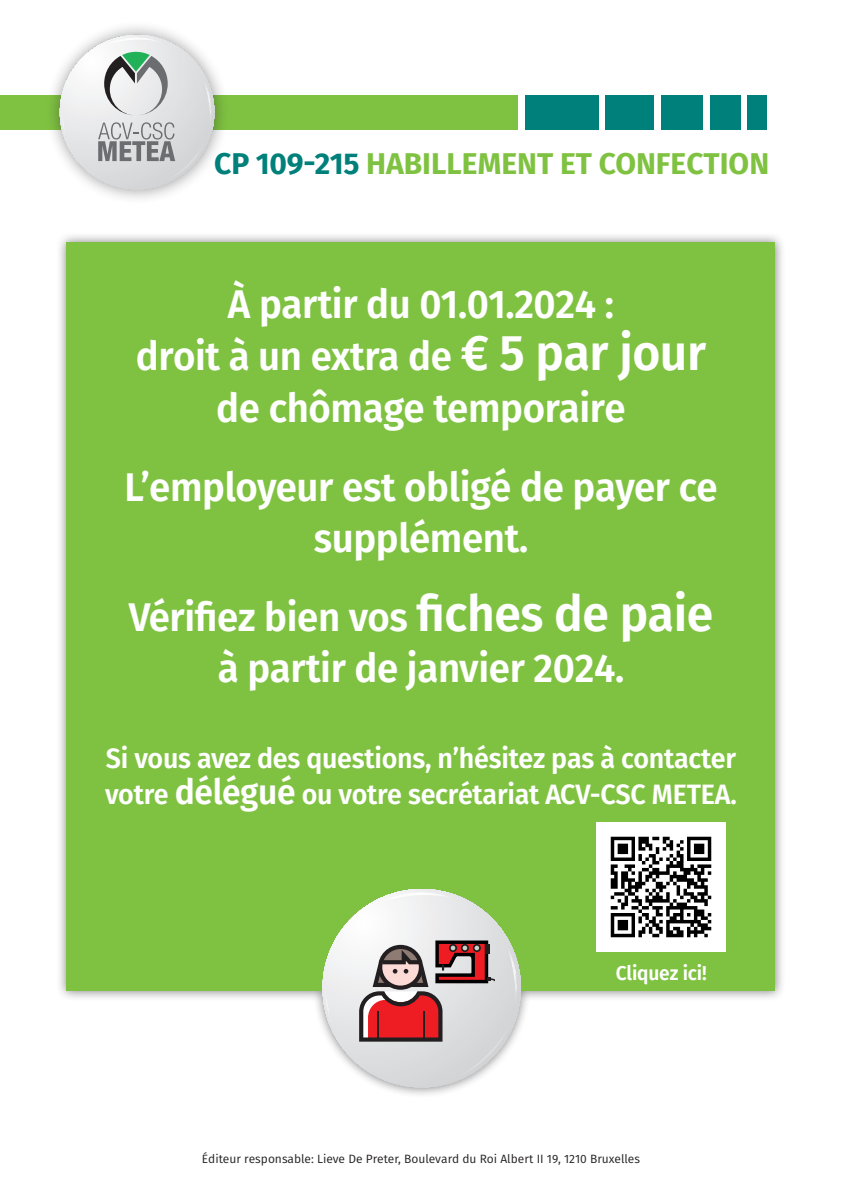
<style>
.page{position:relative;width:842px;height:1191px;background:#fff}
.page>*{position:absolute;margin:0;border:0;box-sizing:border-box;transform-origin:0 0}
.t1{font:600 40px/52px "Fira Sans";letter-spacing:-.01em;color:#fff;text-align:center;scale:.96 1}
.t2{font:700 30px "Fira Sans";color:#7fc241}
.t3{font:600 28px/36px "Fira Sans";letter-spacing:-.01em;color:#fff;scale:.96 1}
.t4{font:600 20px "Fira Sans";letter-spacing:-.01em;color:#fff;scale:.96 1}
.t5{font:12px "Fira Sans";color:#231f20}
.s1{color:#00807a}
.s2{font-size:50px}
.s3{font-size:35px}
</style>
<div class="page">
<div style="left:56px;top:232px;width:730px;height:866px;background:#231f20;opacity:.55"></div>
<div style="left:67px;top:242px;width:708px;height:749px;background:#7fc241"></div>
<div style="left:0;top:95px;width:517px;height:34px;background:#7fc241"></div>
<div style="left:525px;top:95px;width:73px;height:34px;background:#00807a"></div>
<div style="left:605px;top:95px;width:49px;height:34px;background:#00807a"></div>
<div style="left:661px;top:95px;width:42px;height:34px;background:#00807a"></div>
<div style="left:710px;top:95px;width:30px;height:34px;background:#00807a"></div>
<div style="left:747px;top:95px;width:20px;height:34px;background:#00807a"></div>
<div style="left:45px;top:20px;width:184px;height:185px;background:#231f20;opacity:.45"></div>
<svg style="left:60px;top:35px;width:154px;height:154px"></svg>
<svg style="left:322px;top:889px;width:199px;height:198px"></svg>
<img style="left:597px;top:822px;width:129px;height:129px">
<p class="t2" style="left:214px;top:138px;width:556px"><span class="s1">CP 109-215</span> HABILLEMENT ET CONFECTION</p>
<p class="t1" style="left:136px;top:276px;width:595px">À partir du 01.01.2024 :<br>droit à un extra de <span class="s2">€ 5 par jour </span>de chômage temporaire</p>
<p class="t1" style="left:124px;top:459px;width:619px;line-height:51px">L’employeur est obligé de payer ce supplément.</p>
<p class="t1" style="left:129px;top:589px;width:610px;line-height:51px">Vérifiez bien vos <span class="s2">fiches de paie </span>à partir de janvier 2024.</p>
<p class="t3" style="left:105px;top:739px;width:659px">Si vous avez des questions, n’hésitez pas à contacter votre <span class="s3">délégué</span> ou votre secrétariat ACV-CSC METEA.</p>
<p class="t4" style="left:616px;top:956px;width:96px">Cliquez ici!</p>
<p class="t5" style="left:202px;top:1149px;width:440px">Éditeur responsable: Lieve De Preter, Boulevard du Roi Albert II 19, 1210 Bruxelles</p>
</div>
